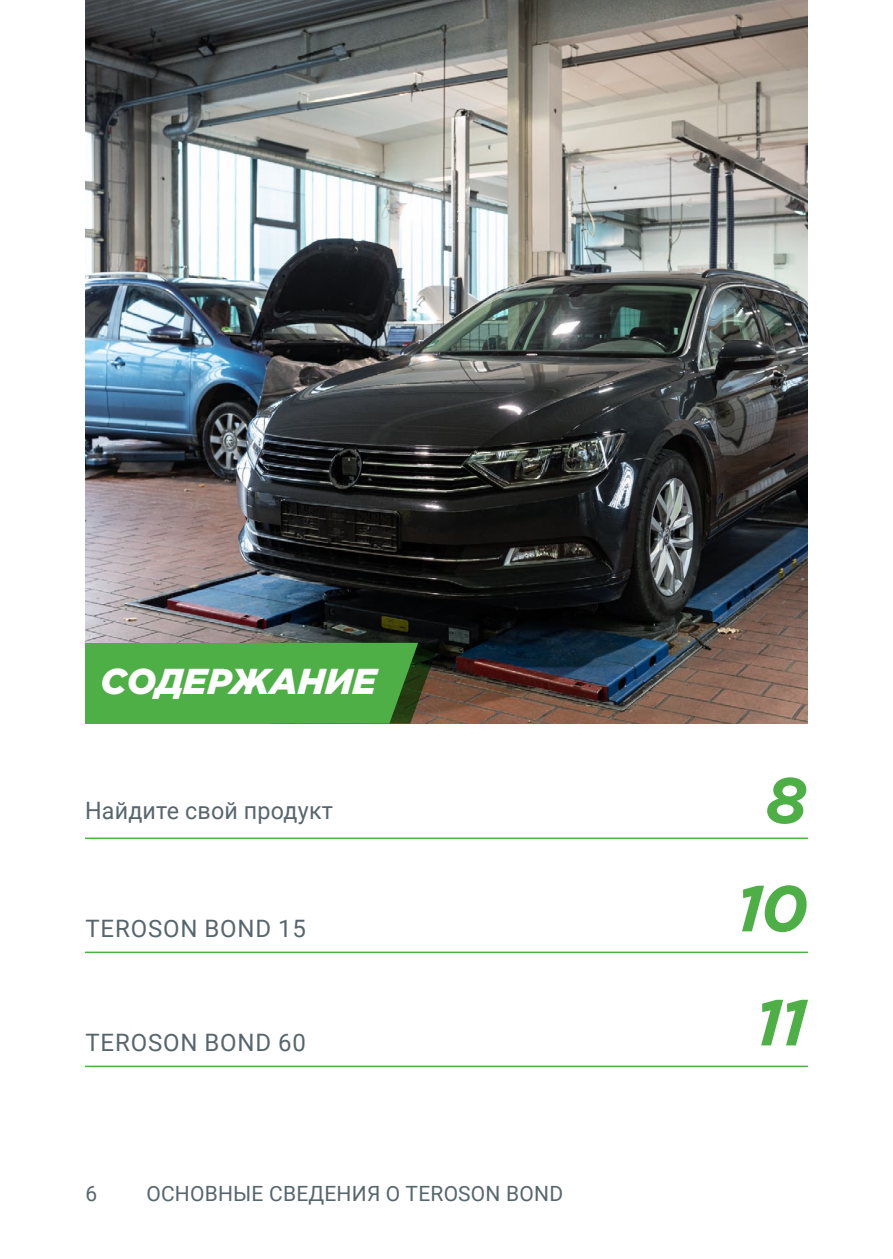
<style>
.page{position:relative;width:893px;height:1259px;background:#fff}
.page>*{position:absolute;margin:0;border:0;box-sizing:border-box;transform-origin:0 0}
.t1{font:italic 700 64.8px/108px "Gotham Pro";color:#4eaf46;text-align:center}
.t2{font:italic 900 36px "Gotham Pro";color:#fff}
.t3{font:24px "Roboto";letter-spacing:.035em;color:#57666d}
.t4{font:24px "Roboto";letter-spacing:.01em;color:#57666d}
.t5{font:21px "Roboto";letter-spacing:.01em;color:#57666d}
</style>
<div class="page">
<img style="left:85px;top:0;width:723px;height:723px">
<hr style="left:85px;top:837px;width:723px;height:2px;background:#4eaf46">
<hr style="left:85px;top:951px;width:723px;height:2px;background:#4eaf46">
<hr style="left:85px;top:1065px;width:723px;height:2px;background:#4eaf46">
<svg style="left:269px;top:643px;width:170px;height:80px;background:#4a973e"></svg>
<div style="left:85px;top:643px;width:184px;height:80px;background:#4eaf46"></div>
<h2 class="t2" style="left:101px;top:660px;width:278px">СОДЕРЖАНИЕ</h2>
<p class="t4" style="left:85px;top:793px;width:249px">Найдите свой продукт</p>
<p class="t3" style="left:85px;top:912px;width:222px">TEROSON BOND 15</p>
<p class="t3" style="left:85px;top:1026px;width:222px">TEROSON BOND 60</p>
<p class="t5" style="left:85px;top:1179px;width:13px">6</p>
<p class="t5" style="left:146px;top:1179px;width:418px">ОСНОВНЫЕ СВЕДЕНИЯ О TEROSON BOND</p>
<h1 class="t1" style="left:736px;top:745px;width:74px">8<br>10</h1>
<h1 class="t1" style="left:755px;top:967px;width:54px">11</h1>
</div>
